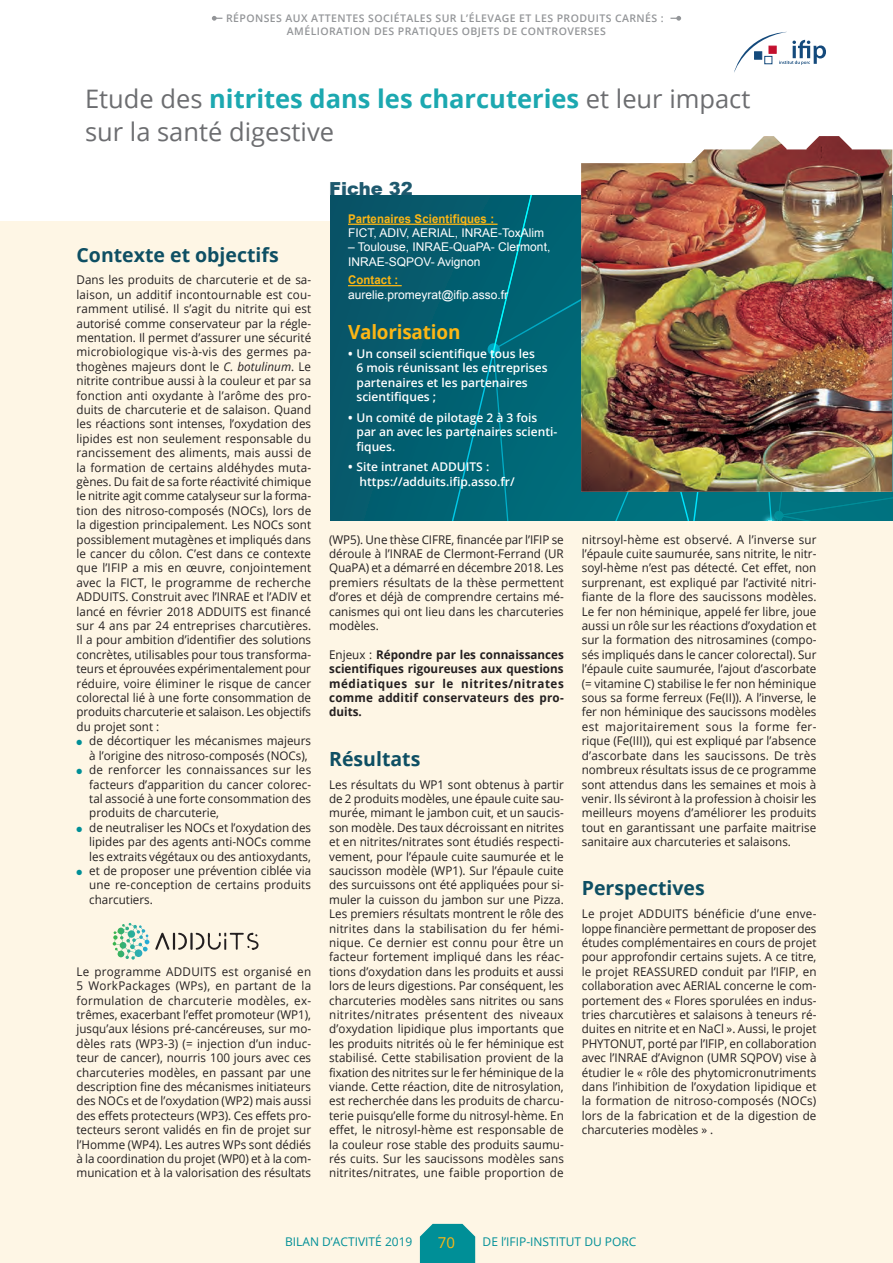
<style>
.page{position:relative;width:893px;height:1263px;background:#fff}
.page>*{position:absolute;margin:0;border:0;box-sizing:border-box;transform-origin:0 0}
.t1{font:25.5px/33px "Open Sans";color:#6c6d70}
.t2{font:700 19.5px "Open Sans";color:#0e4f63}
.t3{font:700 19.5px "Open Sans";letter-spacing:-.01em;color:#fcb615}
.t4{font:900 18px "Arial";color:#1e596e}
.t5{font:15px "Open Sans";color:#fcb615}
.t6{font:12px/14.4px "Open Sans";color:#231f20;text-align:justify}
.t7{font:600 12px/14.4px "Open Sans";color:#fff}
.t8{font:700 12px/14.4px "Open Sans";letter-spacing:.02em;color:#231f20;text-align:justify}
.t9{font:12px/14.2px "Arial";color:#fff}
.t10{font:12px "Open Sans";color:#008f97}
.t11{font:700 12px "Arial";letter-spacing:.01em;color:#fcb615;scale:.95 1}
.t12{font:600 10.5px/12.6px "Open Sans";letter-spacing:.04em;color:#939598;text-align:center}
.s1{font-weight:700;color:#1ca8b0}
.s2{font-style:italic}
.s3{color:#008f97}
.s4{font-weight:700}
.s5{font-weight:400}
</style>
<div class="page">
<div style="left:0;top:222px;width:892px;height:1041px;background:#fef6e5"></div>
<div style="left:330px;top:196px;width:562px;height:324px;background:#08596b"></div>
<svg style="left:405px;top:196px;width:188px;height:324px;fill:#006272"></svg>
<div style="left:593px;top:492px;width:299px;height:28px;background:#007380"></div>
<svg style="left:754px;top:506px;width:31px;height:14px"></svg>
<svg style="left:155px;top:933px;width:104px;height:17px"></svg>
<svg style="left:113px;top:924px;width:35px;height:36px"></svg>
<hr style="left:348px;top:224px;width:150px;height:1px;background:#fcb615">
<hr style="left:348px;top:285px;width:54px;height:1px;background:#fcb615">
<img style="left:581px;top:136px;width:311px;height:356px">
<svg style="left:420px;top:1224px;width:55px;height:39px;background:#12969c"></svg>
<svg style="left:212px;top:16px;width:10px;height:5px"></svg>
<svg style="left:670px;top:16px;width:11px;height:5px"></svg>
<svg style="left:734px;top:32px;width:92px;height:41px"></svg>
<p class="t12" style="left:226px;top:12px;width:439px">RÉPONSES AUX ATTENTES SOCIÉTALES SUR L’ÉLEVAGE ET LES PRODUITS CARNÉS :<br>AMÉLIORATION DES PRATIQUES OBJETS DE CONTROVERSES</p>
<h1 class="t1" style="left:85px;top:82px;width:667px">Etude des <span class="s1">nitrites dans les charcuteries</span> et leur impact sur la santé digestive</h1>
<h2 class="t2" style="left:77px;top:241px;width:204px">Contexte et objectifs</h2>
<p class="t6" style="left:77px;top:273px;width:236px">Dans les produits de charcuterie et de sa&shy;laison, un additif incontournable est cou&shy;ramment utilisé. Il s’agit du nitrite qui est autorisé comme conservateur par la régle&shy;mentation. Il permet d’assurer une sécurité microbiologique vis-à-vis des germes pa&shy;thogènes majeurs dont le <span class="s2">C. botulinum</span>. Le nitrite contribue aussi à la couleur et par sa fonction anti oxydante à l’arôme des pro&shy;duits de charcuterie et de salaison. Quand les réactions sont intenses, l’oxydation des lipides est non seulement responsable du rancissement des aliments, mais aussi de la formation de certains aldéhydes muta&shy;gènes. Du fait de sa forte réactivité chimique le nitrite agit comme catalyseur sur la forma&shy;tion des nitroso-composés (NOCs), lors de la digestion principalement. Les NOCs sont possiblement mutagènes et impliqués dans le cancer du côlon. C’est dans ce contexte que l’IFIP a mis en œuvre, conjointement avec la FICT, le programme de recherche ADDUITS. Construit avec l’INRAE et l’ADIV et lancé en février 2018 ADDUITS est financé sur 4 ans par 24 entreprises charcutières.<br>Il a pour ambition d’identifier des solutions concrètes, utilisables pour tous transforma&shy;teurs et éprouvées expérimentalement pour réduire, voire éliminer le risque de cancer colorectal lié à une forte consommation de produits charcuterie et salaison. Les objectifs du projet sont :</p>
<p class="t6" style="left:77px;top:733px;width:236px;text-align:right"><span class="s3">●</span> de décortiquer les mécanismes majeurs à l’origine des nitroso-composés (NOCs),</p>
<p class="t6" style="left:89px;top:762px;width:223px;text-indent:-13px"><span class="s3">●</span> de renforcer les connaissances sur les facteurs d’apparition du cancer colorec&shy;tal associé à une forte consommation des produits de charcuterie,</p>
<p class="t6" style="left:89px;top:820px;width:223px;text-indent:-13px"><span class="s3">●</span> de neutraliser les NOCs et l’oxydation des lipides par des agents anti-NOCs comme les extraits végétaux ou des antioxydants,</p>
<p class="t6" style="left:89px;top:863px;width:223px;text-indent:-13px"><span class="s3">●</span> et de proposer une prévention ciblée via une re-conception de certains produits charcutiers.</p>
<p class="t6" style="left:77px;top:964px;width:236px">Le programme ADDUITS est organisé en 5 WorkPackages (WPs), en partant de la formulation de charcuterie modèles, ex&shy;trêmes, exacerbant l’effet promoteur (WP1), jusqu’aux lésions pré-cancéreuses, sur mo&shy;dèles rats (WP3-3) (= injection d’un induc&shy;teur de cancer), nourris 100 jours avec ces charcuteries modèles, en passant par une description fine des mécanismes initiateurs des NOCs et de l’oxydation (WP2) mais aussi des effets protecteurs (WP3). Ces effets pro&shy;tecteurs seront validés en fin de projet sur l’Homme (WP4). Les autres WPs sont dédiés à la coordination du projet (WP0) et à la com&shy;munication et à la valorisation des résultats</p>
<h3 class="t4" style="left:329px;top:176px;width:85px">Fiche 32</h3>
<p class="t11" style="left:348px;top:211px;width:155px">Partenaires Scientifiques :</p>
<p class="t9" style="left:348px;top:226px;width:198px">FICT, ADIV, AERIAL, INRAE-ToxAlim</p>
<p class="t9" style="left:348px;top:240px;width:204px">– Toulouse, INRAE-QuaPA- Clermont,<br>INRAE-SQPOV- Avignon</p>
<p class="t11" style="left:348px;top:272px;width:54px">Contact :</p>
<p class="t9" style="left:348px;top:287px;width:162px">aurelie.promeyrat@ifip.asso.fr</p>
<h2 class="t3" style="left:348px;top:318px;width:114px">Valorisation</h2>
<p class="t7" style="left:356px;top:346px;width:193px;text-indent:-9px"><span class="s4">•</span> Un conseil scientifique tous les<br>6 mois réunissant les entreprises partenaires et les partenaires scientifiques ;</p>
<p class="t7" style="left:356px;top:410px;width:202px;text-indent:-9px"><span class="s4">•</span> Un comité de pilotage 2 à 3 fois par an avec les partenaires scienti&shy;fiques.</p>
<p class="t7" style="left:360px;top:459px;width:157px;text-indent:-12px"><span class="s4">•</span> Site intranet ADDUITS : https://adduits.ifip.asso.fr/</p>
<p class="t6" style="left:329px;top:532px;width:236px">(WP5). Une thèse CIFRE, financée par l’IFIP se déroule à l’INRAE de Clermont-Ferrand (UR QuaPA) et a démarré en décembre 2018. Les premiers résultats de la thèse permettent d’ores et déjà de comprendre certains mé&shy;canismes qui ont lieu dans les charcuteries modèles.</p>
<p class="t8" style="left:329px;top:647px;width:236px"><span class="s5">Enjeux :</span> Répondre par les connaissances scientifiques rigoureuses aux questions médiatiques sur le nitrites/nitrates comme additif conservateurs des pro&shy;duits.</p>
<h2 class="t2" style="left:329px;top:745px;width:93px">Résultats</h2>
<p class="t6" style="left:329px;top:777px;width:236px">Les résultats du WP1 sont obtenus à partir de 2 produits modèles, une épaule cuite sau&shy;murée, mimant le jambon cuit, et un saucis&shy;son modèle. Des taux décroissant en nitrites et en nitrites/nitrates sont étudiés respecti&shy;vement, pour l’épaule cuite saumurée et le saucisson modèle (WP1). Sur l’épaule cuite des surcuissons ont été appliquées pour si&shy;muler la cuisson du jambon sur une Pizza.<br>Les premiers résultats montrent le rôle des nitrites dans la stabilisation du fer hémi&shy;nique. Ce dernier est connu pour être un facteur fortement impliqué dans les réac&shy;tions d’oxydation dans les produits et aussi lors de leurs digestions. Par conséquent, les charcuteries modèles sans nitrites ou sans nitrites/nitrates présentent des niveaux d’oxydation lipidique plus importants que les produits nitrités où le fer héminique est stabilisé. Cette stabilisation provient de la fixation des nitrites sur le fer héminique de la viande. Cette réaction, dite de nitrosylation, est recherchée dans les produits de charcu&shy;terie puisqu’elle forme du nitrosyl-hème. En effet, le nitrosyl-hème est responsable de la couleur rose stable des produits saumu&shy;rés cuits. Sur les saucissons modèles sans nitrites/nitrates, une faible proportion de</p>
<p class="t6" style="left:582px;top:532px;width:236px">nitrsoyl-hème est observé. A l’inverse sur l’épaule cuite saumurée, sans nitrite, le nitr&shy;soyl-hème n’est pas détecté. Cet effet, non surprenant, est expliqué par l’activité nitri&shy;fiante de la flore des saucissons modèles.<br>Le fer non héminique, appelé fer libre, joue aussi un rôle sur les réactions d’oxydation et sur la formation des nitrosamines (compo&shy;sés impliqués dans le cancer colorectal). Sur l’épaule cuite saumurée, l’ajout d’ascorbate (= vitamine C) stabilise le fer non héminique sous sa forme ferreux (Fe(II)). A l’inverse, le fer non héminique des saucissons modèles est majoritairement sous la forme fer&shy;rique (Fe(III)), qui est expliqué par l’absence d’ascorbate dans les saucissons. De très nombreux résultats issus de ce programme sont attendus dans les semaines et mois à venir. Ils séviront à la profession à choisir les meilleurs moyens d’améliorer les produits tout en garantissant une parfaite maitrise sanitaire aux charcuteries et salaisons.</p>
<h2 class="t2" style="left:582px;top:874px;width:124px">Perspectives</h2>
<p class="t6" style="left:582px;top:906px;width:236px">Le projet ADDUITS bénéficie d’une enve&shy;loppe financière permettant de proposer des études complémentaires en cours de projet pour approfondir certains sujets. A ce titre, le projet REASSURED conduit par l’IFIP, en collaboration avec AERIAL concerne le com&shy;portement des « Flores sporulées en indus&shy;tries charcutières et salaisons à teneurs ré&shy;duites en nitrite et en NaCl ». Aussi, le projet PHYTONUT, porté par l’IFIP, en collaboration avec l’INRAE d’Avignon (UMR SQPOV) vise à étudier le « rôle des phytomicronutriments dans l’inhibition de l’oxydation lipidique et la formation de nitroso-composés (NOCs) lors de la fabrication et de la digestion de charcuteries modèles » .</p>
<p class="t10" style="left:285px;top:1233px;width:129px">BILAN D’ACTIVITÉ 2019</p>
<p class="t5" style="left:438px;top:1232px;width:19px">70</p>
<p class="t10" style="left:483px;top:1233px;width:155px">DE l’IFIP-INSTITUT DU PORC</p>
</div>
